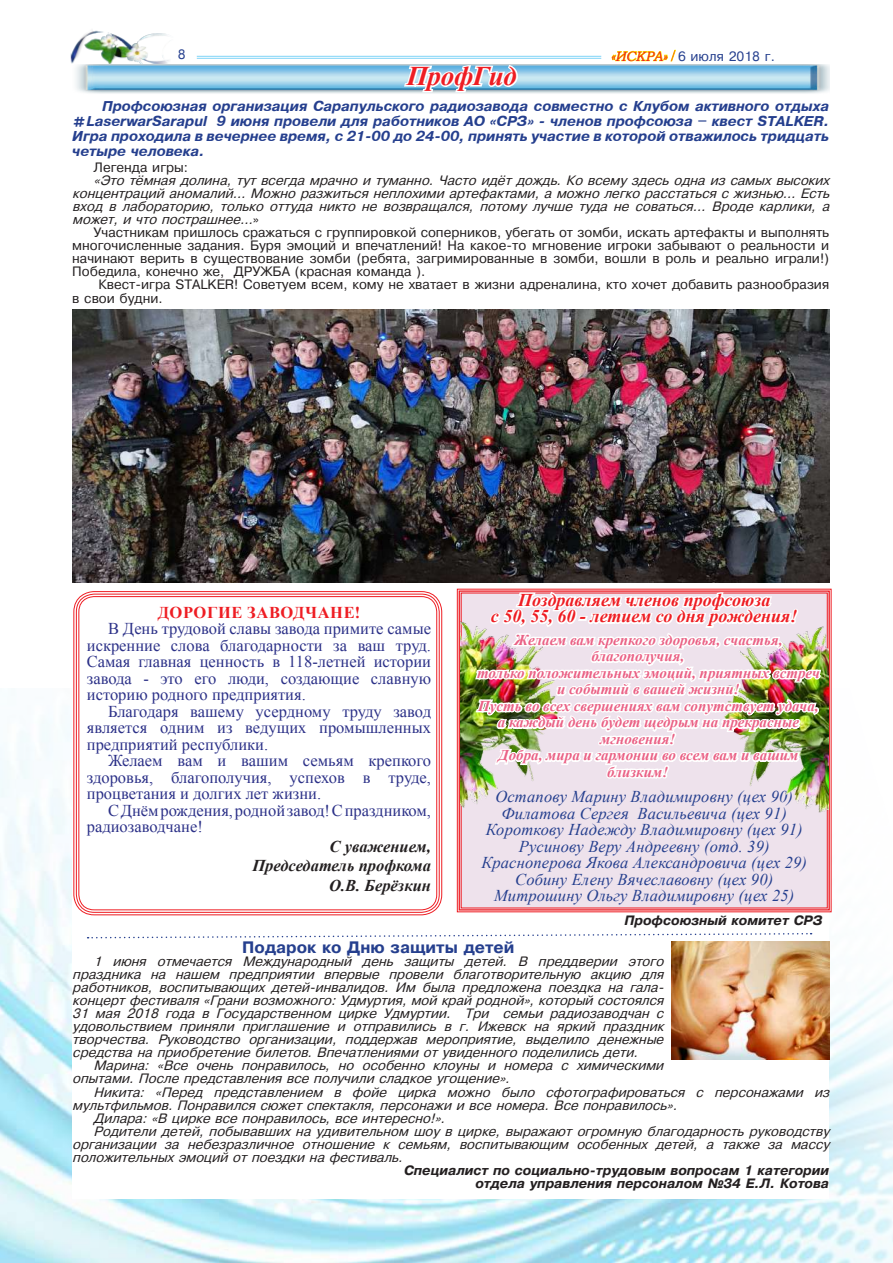
<style>
.page{position:relative;width:893px;height:1263px;background:#fff}
.page>*{position:absolute;margin:0;border:0;box-sizing:border-box;transform-origin:0 0}
.t1{font:italic 700 27px "Times New Roman";letter-spacing:-.01em;color:#ee1d23}
.t2{font:italic 700 18px/16.5px "Times New Roman";color:#ee1d23;text-align:center}
.t3{font:16.5px/16.5px "Times New Roman";color:#2c3188;text-align:justify}
.t4{font:italic 16.5px/16.5px "Times New Roman";letter-spacing:.01em;color:#253f8e;text-align:center}
.t5{font:italic 700 16.5px/19.5px "Times New Roman";color:#231f20;text-align:right}
.t6{font:16.5px "Pragmatica Bold Cyrillic";color:#253f8e}
.t7{font:700 16.5px "Times New Roman";letter-spacing:.035em;color:#ee1d23}
.t8{font:italic 700 15px "Times New Roman";color:#ea6185}
.t9{font:italic 13.5px/13px "Pragmatica Cyrillic";color:#231f20;text-align:justify}
.t10{font:13.5px/13px "Pragmatica Cyrillic";color:#231f20;text-align:justify}
.t11{font:italic 700 13.5px/15px "Pragmatica";color:#253f8e;text-align:justify}
.t12{font:13.5px/13.5px "Pragmatica Bold Italic Cyrillic";color:#231f20;text-align:right}
.t13{font:13.5px "Pragmatica Cyrillic";color:#253f8e}
.s1{font-family:"Bookman Old Style";font-style:italic;color:#ee1d23}
.s2{font-family:"Times New Roman";font-size:15px;color:#ee1d23}
.s3{font-style:normal}
</style>
<div class="page">
<img style="left:71px;top:30px;width:98px;height:34px">
<hr style="left:197px;top:56px;width:404px;height:1px;background:#80d4f7">
<hr style="left:197px;top:58px;width:404px;height:1px;background:#80d4f7">
<svg style="left:612px;top:49px;width:64px;height:13px"></svg>
<img style="left:76px;top:64px;width:753px;height:30px">
<img style="left:0;top:719px;width:893px;height:544px">
<div style="left:72px;top:561px;width:757px;height:638px;background:#fff"></div>
<svg style="left:88px;top:933px;width:724px;height:6px"></svg>
<img style="left:72px;top:309px;width:757px;height:273px">
<svg style="left:402px;top:64px;width:118px;height:30px"></svg>
<div style="left:73px;top:591px;width:369px;height:324px;border:1px solid #ee1d23;border-radius:20px"></div>
<svg style="left:75px;top:593px;width:365px;height:320px"></svg>
<div style="left:78px;top:596px;width:359px;height:314px;border:1px solid #ee1d23;border-radius:16px"></div>
<svg style="left:457px;top:588px;width:375px;height:324px;background:#edcbd3"></svg>
<img style="left:460px;top:592px;width:11px;height:235px">
<img style="left:823px;top:613px;width:5px;height:228px">
<img style="left:471px;top:521px;width:352px;height:340px">
<img style="left:672px;top:941px;width:157px;height:119px">
<p class="t13" style="left:178px;top:47px;width:9px">8</p>
<p class="t13" style="left:611px;top:49px;width:165px"><span class="s1">«ИСКРА»</span> <span class="s2">/</span> 6 июля 2018 г.</p>
<h1 class="t1" style="left:407px;top:57px;width:112px">ПрофГид</h1>
<p class="t11" style="left:72px;top:99px;width:758px;text-indent:30px">Профсоюзная организация Сарапульского радиозавода совместно с Клубом активного отдыха #LaserwarSarapul 9 июня провели для работников АО «СРЗ» - членов профсоюза – квест STALKER.<br>Игра проходила в вечернее время, с 21-00 до 24-00, принять участие в которой отважилось тридцать четыре человека.</p>
<p class="t10" style="left:94px;top:161px;width:96px">Легенда игры:</p>
<p class="t9" style="left:72px;top:174px;width:762px;text-indent:21px">«Это т¸мная долина, тут всегда мрачно и туманно. Часто ид¸т дождь. Ко всему здесь одна из самых высоких концентраций аномалий… Можно разжиться неплохими артефактами, а можно легко расстаться с жизнью… Есть вход в лабораторию, только оттуда никто не возвращался, потому лучше туда не соваться… Вроде карлики, а может,и что пострашнее…<span class="s3">»</span></p>
<p class="t10" style="left:72px;top:226px;width:758px;text-indent:21px">Участникам пришлось сражаться с группировкой соперников, убегать от зомби, искать артефакты и выполнять многочисленные задания. Буря эмоций и впечатлений! На какое-то мгновение игроки забывают о реальности и начинают верить в существование зомби (ребята, загримированные в зомби, вошли в роль и реально играли!)<br>Победила, конечно же, ДРУЖБА (красная команда ).</p>
<p class="t10" style="left:72px;top:278px;width:758px;line-height:13.5px;text-indent:26px">Квест-игра STALKER! Советуем всем, кому не хватает в жизни адреналина, кто хочет добавить разнообразия в свои будни.</p>
<p class="t7" style="left:158px;top:600px;width:204px">ДОРОГИЕ ЗАВОДЧАНЕ!</p>
<p class="t3" style="left:87px;top:620px;width:346px;text-indent:21px">В День трудовой славы завода примите самые искренние слова благодарности за ваш труд.<br>Самая главная ценность в 118-летней истории завода - это его люди, создающие славную историю родного предприятия.</p>
<p class="t3" style="left:87px;top:702px;width:346px;text-indent:21px">Благодаря вашему усердному труду завод является одним из ведущих промышленных предприятий республики.</p>
<p class="t3" style="left:87px;top:752px;width:346px;text-indent:21px">Желаем вам и вашим семьям крепкого здоровья, благополучия, успехов в труде, процветания и долгих лет жизни.</p>
<p class="t3" style="left:87px;top:801px;width:346px;text-indent:21px">С Днём рождения, родной завод! С праздником, радиозаводчане!</p>
<p class="t5" style="left:252px;top:836px;width:180px">С уважением,<br>Председатель профкома<br>О.В. Берёзкин</p>
<h2 class="t2" style="left:491px;top:591px;width:308px">Поздравляем членов профсоюза<br>с 50, 55, 60 - летием со дня рождения!</h2>
<p class="t8" style="left:514px;top:629px;width:269px">Желаем вам крепкого здоровья, счастья,</p>
<p class="t8" style="left:591px;top:646px;width:94px">благополучия,</p>
<p class="t8" style="left:477px;top:662px;width:344px">только положительных эмоций, приятных встреч</p>
<p class="t8" style="left:557px;top:679px;width:184px">и событий в вашей жизни!</p>
<p class="t8" style="left:478px;top:695px;width:342px">Пусть во всех свершениях вам сопутствует удача,</p>
<p class="t8" style="left:498px;top:712px;width:303px">а каждый день будет щедрым на прекрасные</p>
<p class="t8" style="left:600px;top:728px;width:77px">мгновения!</p>
<p class="t8" style="left:498px;top:745px;width:301px">Добра, мира и гармонии во всем вам и вашим</p>
<p class="t8" style="left:607px;top:761px;width:63px">близким!</p>
<p class="t4" style="left:481px;top:788px;width:327px">Остапову Марину Владимировну (цех 90)<br>Филатова Сергея Васильевича (цех 91)<br>Короткову Надежду Владимировну (цех 91)<br>Русинову Веру Андреевну (отд. 39)<br>Красноперова Якова Александровича (цех 29)<br>Собину Елену Вячеславовну (цех 90)<br>Митрошину Ольгу Владимировну (цех 25)</p>
<p class="t12" style="left:624px;top:914px;width:200px">Профсоюзный комитет СРЗ</p>
<p class="t6" style="left:242px;top:938px;width:274px">Подарок ко Дню защиты детей</p>
<p class="t9" style="left:72px;top:955px;width:596px;text-indent:21px">1 июня отмечается Международный день защиты детей. В преддверии этого праздника на нашем предприятии впервые провели благотворительную акцию для работников, воспитывающих детей-инвалидов. Им была предложена поездка на гала&shy;концертфестиваля«Грани возможного:Удмуртия,мой край родной»,который состоялся 31 мая 2018 года в Государственном цирке Удмуртии. Три семьи радиозаводчан с удовольствием приняли приглашение и отправились в г. Ижевск на яркий праздник творчества. Руководство организации, поддержав мероприятие, выделило денежные средства на приобретение билетов.Впечатлениями отувиденного поделилисьдети.</p>
<p class="t9" style="left:72px;top:1059px;width:596px;text-indent:21px">Марина: «Все очень понравилось, но особенно клоуны и номера с химическими опытами.После представлениявсе получили сладкое угощение».</p>
<p class="t9" style="left:94px;top:1086px;width:741px">Никита: «Перед представлением в фойе цирка можно было сфотографироваться с персонажами из</p>
<p class="t9" style="left:72px;top:1099px;width:610px">мультфильмов.Понравилсясюжетспектакля,персонажи и все номера.Все понравилось».</p>
<p class="t9" style="left:94px;top:1112px;width:357px">Дилара:«В цирке все понравилось,все интересно!».</p>
<p class="t9" style="left:94px;top:1125px;width:741px">Родители детей, побывавших на удивительном шоу в цирке, выражают огромную благодарность руководству</p>
<p class="t9" style="left:72px;top:1138px;width:762px">организации за небезразличное отношение к семьям, воспитывающим особенных детей, а также за массу</p>
<p class="t9" style="left:72px;top:1151px;width:336px">положительныхэмоций отпоездки на фестиваль.</p>
<p class="t12" style="left:404px;top:1164px;width:427px">Специалист по социально-трудовым вопросам 1 категории отдела управления персоналом ¹34 Е.Л. Котова</p>
</div>
